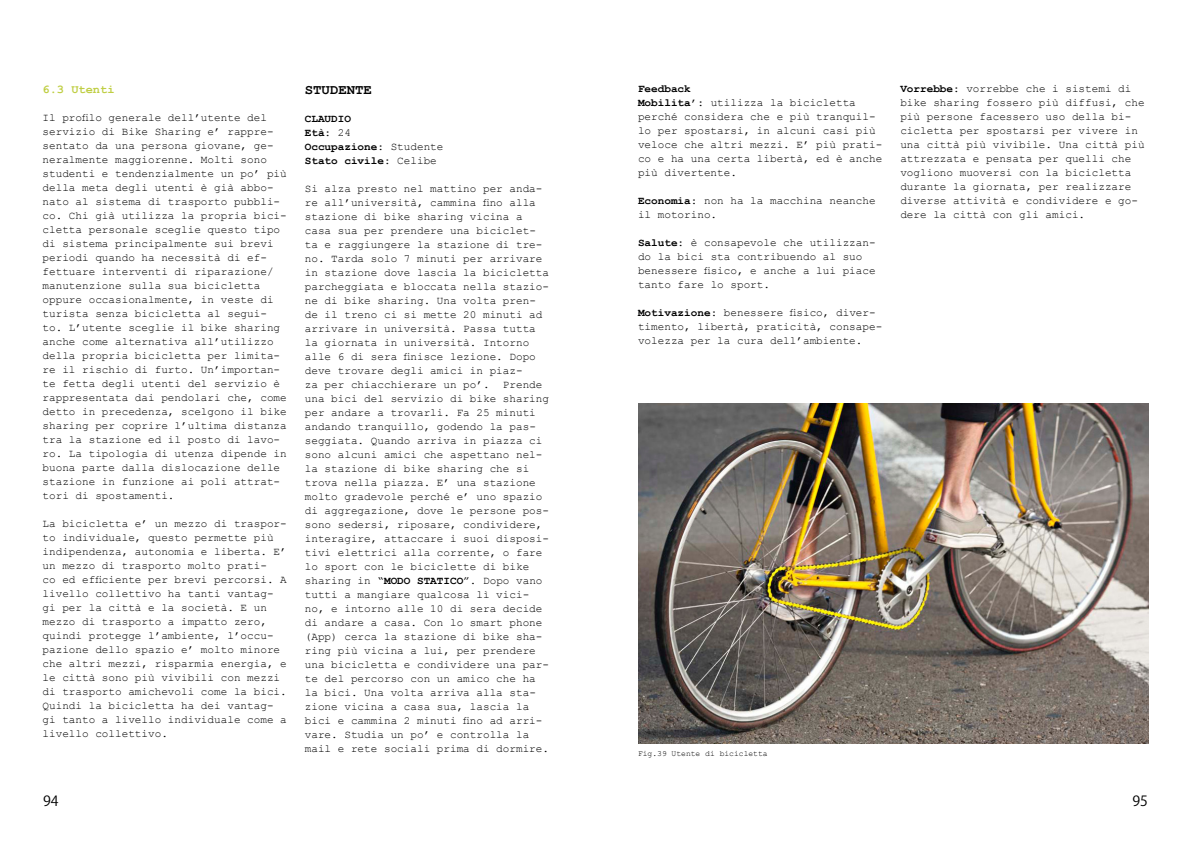
<style>
.page{position:relative;width:1191px;height:842px;background:#fff}
.page>*{position:absolute;margin:0;border:0;box-sizing:border-box;transform-origin:0 0}
.t1{font:700 14px "Courier New";color:#000}
.t2{font:14px "Koz Go Pro";color:#000}
.t3{font:700 12px "Courier New";color:#bfce43}
.t4{font:11px/14px "Courier New";color:#000}
.t5{font:700 11px/14px "Courier New";color:#000}
.t6{font:8px "Courier New";color:#000}
.s1{font-weight:400}
.s2{font-weight:700}
</style>
<div class="page">
<img style="left:638px;top:404px;width:510px;height:340px">
<p class="t3" style="left:43px;top:81px;width:73px">6.3 Utenti</p>
<p class="t4" style="left:43px;top:110px;width:246px">Il profilo generale dell’utente del servizio di Bike Sharing e’ rappre&shy;sentato da una persona giovane, ge&shy;neralmente maggiorenne. Molti sono studenti e tendenzialmente un po’ più della meta degli utenti è già abbo&shy;nato al sistema di trasporto pubbli&shy;co. Chi già utilizza la propria bici&shy;cletta personale sceglie questo tipo di sistema principalmente sui brevi periodi quando ha necessità di ef&shy;fettuare interventi di riparazione/ manutenzione sulla sua bicicletta oppure occasionalmente, in veste di turista senza bicicletta al segui&shy;to. L’utente sceglie il bike sharing anche come alternativa all’utilizzo della propria bicicletta per limita&shy;re il rischio di furto. Un’importan&shy;te fetta degli utenti del servizio è rappresentata dai pendolari che, come detto in precedenza, scelgono il bike sharing per coprire l’ultima distanza tra la stazione ed il posto di lavo&shy;ro. La tipologia di utenza dipende in buona parte dalla dislocazione delle stazione in funzione ai poli attrat&shy;tori di spostamenti.</p>
<p class="t4" style="left:43px;top:516px;width:246px">La bicicletta e’ un mezzo di traspor&shy;to individuale, questo permette più indipendenza, autonomia e liberta. E’ un mezzo di trasporto molto prati-<br>co ed efficiente per brevi percorsi. A livello collettivo ha tanti vantag&shy;gi per la città e la società. E un mezzo di trasporto a impatto zero, quindi protegge l’ambiente, l’occu&shy;pazione dello spazio e’ molto minore che altri mezzi, risparmia energia, e le città sono più vivibili con mezzi di trasporto amichevoli come la bici.<br>Quindi la bicicletta ha dei vantag&shy;gi tanto a livello individuale come a livello collettivo.</p>
<p class="t1" style="left:305px;top:81px;width:69px">STUDENTE</p>
<p class="t5" style="left:305px;top:111px;width:140px">CLAUDIO<br>Età<span class="s1">: 24<br></span>Occupazione<span class="s1">: Studente<br></span>Stato civile<span class="s1">: Celibe</span></p>
<p class="t4" style="left:305px;top:181px;width:246px">Si alza presto nel mattino per anda&shy;re all’università, cammina fino alla stazione di bike sharing vicina a casa sua per prendere una biciclet&shy;ta e raggiungere la stazione di tre&shy;no. Tarda solo 7 minuti per arrivare in stazione dove lascia la bicicletta parcheggiata e bloccata nella stazio&shy;ne di bike sharing. Una volta pren&shy;de il treno ci si mette 20 minuti ad arrivare in università. Passa tutta la giornata in università. Intorno alle 6 di sera finisce lezione. Dopo deve trovare degli amici in piaz-<br>za per chiacchierare un po’. Prende una bici del servizio di bike sharing per andare a trovarli. Fa 25 minuti andando tranquillo, godendo la pas&shy;seggiata. Quando arriva in piazza ci sono alcuni amici che aspettano nel&shy;la stazione di bike sharing che si trova nella piazza. E’ una stazione molto gradevole perché e’ uno spazio di aggregazione, dove le persone pos&shy;sono sedersi, riposare, condividere, interagire, attaccare i suoi disposi&shy;tivi elettrici alla corrente, o fare lo sport con le biciclette di bike sharing in “<span class="s2">MODO STATICO</span>”. Dopo vano tutti a mangiare qualcosa lì vici&shy;no, e intorno alle 10 di sera decide di andare a casa. Con lo smart phone (App) cerca la stazione di bike sha&shy;ring più vicina a lui, per prendere una bicicletta e condividere una par&shy;te del percorso con un amico che ha la bici. Una volta arriva alla sta&shy;zione vicina a casa sua, lascia la bici e cammina 2 minuti fino ad arri&shy;vare. Studia un po’ e controlla la mail e rete sociali prima di dormire.</p>
<p class="t4" style="left:638px;top:81px;width:246px"><span class="s2">Feedback<br>Mobilita’</span>: utilizza la bicicletta perché considera che e più tranquil&shy;lo per spostarsi, in alcuni casi più veloce che altri mezzi. E’ più prati&shy;co e ha una certa libertà, ed è anche più divertente.</p>
<p class="t4" style="left:638px;top:193px;width:239px"><span class="s2">Economia</span>: non ha la macchina neanche il motorino.</p>
<p class="t4" style="left:638px;top:235px;width:239px"><span class="s2">Salute</span>: è consapevole che utilizzan&shy;do la bici sta contribuendo al suo benessere fisico, e anche a lui piace tanto fare lo sport.</p>
<p class="t4" style="left:638px;top:305px;width:246px"><span class="s2">Motivazione</span>: benessere fisico, diver&shy;timento, libertà, praticità, consape&shy;volezza per la cura dell’ambiente.</p>
<p class="t4" style="left:900px;top:81px;width:246px"><span class="s2">Vorrebbe</span>: vorrebbe che i sistemi di bike sharing fossero più diffusi, che più persone facessero uso della bi&shy;cicletta per spostarsi per vivere in una città più vivibile. Una città più attrezzata e pensata per quelli che vogliono muoversi con la bicicletta durante la giornata, per realizzare diverse attività e condividere e go&shy;dere la città con gli amici.</p>
<p class="t6" style="left:638px;top:749px;width:131px">Fig.39 Utente di bicicletta</p>
<p class="t2" style="left:43px;top:792px;width:17px">94</p>
<p class="t2" style="left:1132px;top:792px;width:17px">95</p>
</div>
